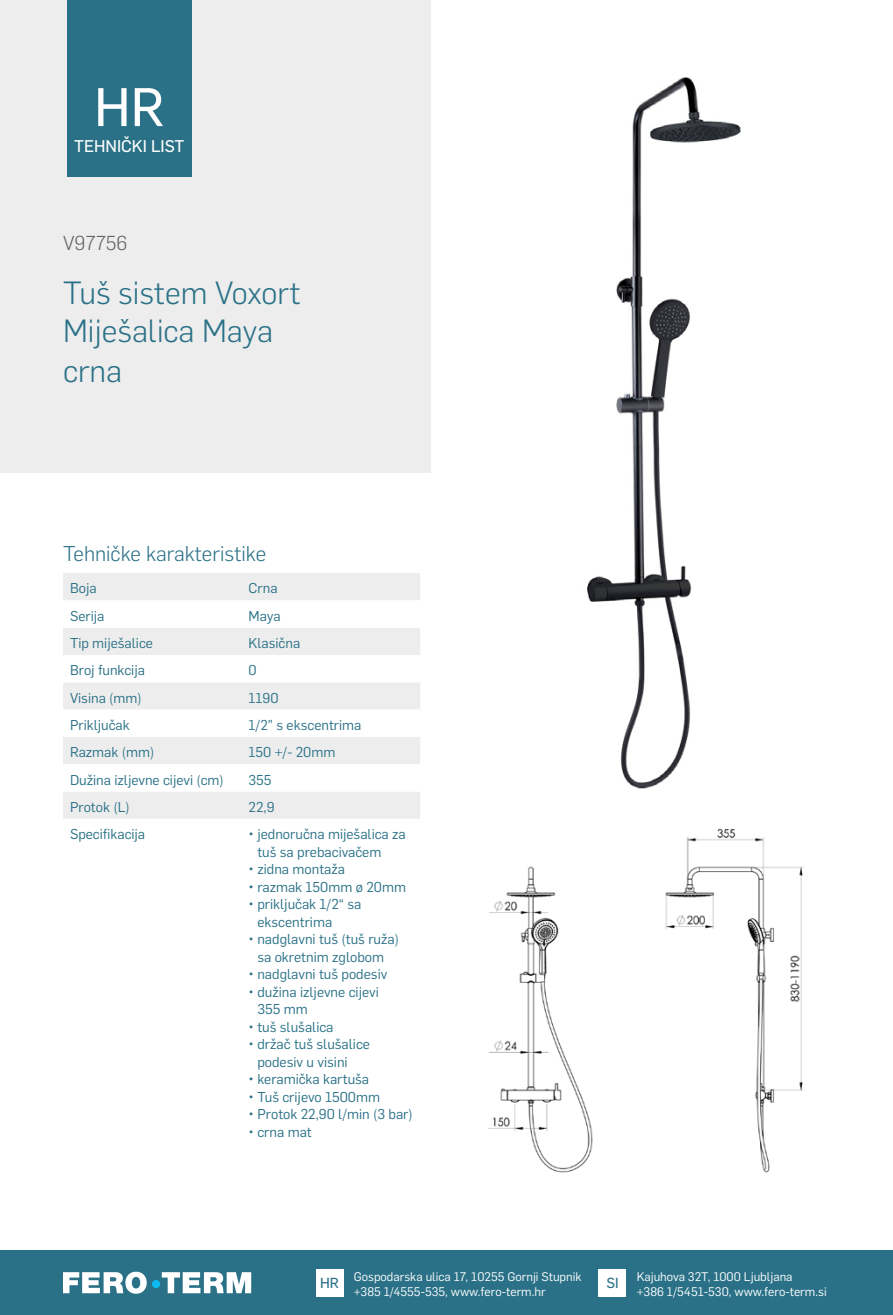
<style>
.page{position:relative;width:893px;height:1315px;background:#fff}
.page>*{position:absolute;margin:0;border:0;box-sizing:border-box;transform-origin:0 0}
.t1{font:53.2px "Flama Basic";color:#fff}
.t2{font:300 31.5px/39px "Flama";color:#2a7187}
.t3{font:300 21px "Flama";color:#2a7187}
.t4{font:300 19.78px "Flama";color:#646363}
.t5{font:16.62px "Flama Basic";color:#fff}
.t6{font:14.35px "Flama Basic";color:#2a7187}
.t7{font:14px/17.5px "Flama";color:#2a7187}
.t8{font:12.25px/15.8px "Flama";color:#fff}
</style>
<div class="page">
<div style="left:0;top:1250px;width:893px;height:65px;background:#2a7187"></div>
<div style="left:316px;top:1269px;width:27px;height:27px;background:#fff"></div>
<div style="left:599px;top:1269px;width:27px;height:27px;background:#fff"></div>
<svg style="left:63px;top:1271px;width:188px;height:22px"></svg>
<div style="left:152px;top:1280px;width:8px;height:8px;background:#0bbbef;border-radius:50%"></div>
<img style="left:587px;top:77px;width:154px;height:712px">
<img style="left:488px;top:828px;width:316px;height:345px">
<div style="left:0;top:0;width:430px;height:472px;background:#ededed"></div>
<div style="left:67px;top:0;width:124px;height:177px;background:#2a7187"></div>
<div style="left:63px;top:573px;width:357px;height:27px;background:#ededed"></div>
<svg style="left:63px;top:628px;width:357px;height:191px;fill:#ededed"></svg>
<h1 class="t1" style="left:94px;top:70px;width:72px">HR</h1>
<p class="t5" style="left:74px;top:134px;width:112px">TEHNIČKI LIST</p>
<h3 class="t4" style="left:63px;top:229px;width:66px">V97756</h3>
<h2 class="t2" style="left:63px;top:271px;width:239px">Tuš sistem Voxort<br>Miješalica Maya crna</h2>
<h3 class="t3" style="left:63px;top:539px;width:205px">Tehničke karakteristike</h3>
<p class="t7" style="left:70px;top:579px;width:28px">Boja</p>
<p class="t7" style="left:249px;top:579px;width:30px">Crna</p>
<p class="t7" style="left:70px;top:606px;width:36px">Serija</p>
<p class="t7" style="left:249px;top:606px;width:34px">Maya</p>
<p class="t7" style="left:70px;top:633px;width:85px">Tip miješalice</p>
<p class="t7" style="left:249px;top:633px;width:53px">Klasična</p>
<p class="t7" style="left:70px;top:661px;width:76px">Broj funkcija</p>
<p class="t7" style="left:249px;top:661px;width:10px">0</p>
<p class="t7" style="left:70px;top:688px;width:73px">Visina (mm)</p>
<p class="t7" style="left:249px;top:688px;width:32px">1190</p>
<p class="t7" style="left:70px;top:715px;width:61px">Priključak</p>
<p class="t7" style="left:249px;top:715px;width:114px">1/2” s ekscentrima</p>
<p class="t7" style="left:70px;top:742px;width:86px">Razmak (mm)</p>
<p class="t7" style="left:249px;top:742px;width:88px">150 +/- 20mm</p>
<p class="t7" style="left:70px;top:770px;width:155px">Dužina izljevne cijevi (cm)</p>
<p class="t7" style="left:249px;top:770px;width:25px">355</p>
<p class="t7" style="left:70px;top:797px;width:61px">Protok (L)</p>
<p class="t7" style="left:249px;top:797px;width:27px">22,9</p>
<p class="t7" style="left:70px;top:824px;width:77px">Specifikacija</p>
<p class="t7" style="left:257px;top:824px;width:150px;text-indent:-9px">• jednoručna miješalica za tuš sa prebacivačem</p>
<p class="t7" style="left:249px;top:859px;width:98px">• zidna montaža</p>
<p class="t7" style="left:249px;top:877px;width:159px">• razmak 150mm ø 20mm</p>
<p class="t7" style="left:257px;top:894px;width:106px;text-indent:-9px">• priključak 1/2“ sa ekscentrima</p>
<p class="t7" style="left:249px;top:929px;width:152px;text-align:center">• nadglavni tuš (tuš ruža) sa okretnim zglobom</p>
<p class="t7" style="left:249px;top:964px;width:140px">• nadglavni tuš podesiv</p>
<p class="t7" style="left:257px;top:982px;width:123px;text-indent:-9px">• dužina izljevne cijevi<br>355 mm</p>
<p class="t7" style="left:249px;top:1017px;width:86px">• tuš slušalica</p>
<p class="t7" style="left:257px;top:1034px;width:114px;text-indent:-9px">• držač tuš slušalice podesiv u visini</p>
<p class="t7" style="left:249px;top:1069px;width:122px">• keramička kartuša</p>
<p class="t7" style="left:249px;top:1087px;width:133px">• Tuš crijevo 1500mm</p>
<p class="t7" style="left:249px;top:1104px;width:166px">• Protok 22,90 l/min (3 bar)</p>
<p class="t7" style="left:249px;top:1122px;width:65px">• crna mat</p>
<p class="t6" style="left:320px;top:1272px;width:20px">HR</p>
<p class="t8" style="left:637px;top:1267px;width:191px">Kajuhova 32T, 1000 Ljubljana<br>+386 1/5451-530, www.fero-term.si</p>
<p class="t8" style="left:354px;top:1267px;width:229px">Gospodarska ulica 17, 10255 Gornji Stupnik +385 1/4555-535, www.fero-term.hr</p>
<p class="t6" style="left:606px;top:1272px;width:14px">SI</p>
</div>
